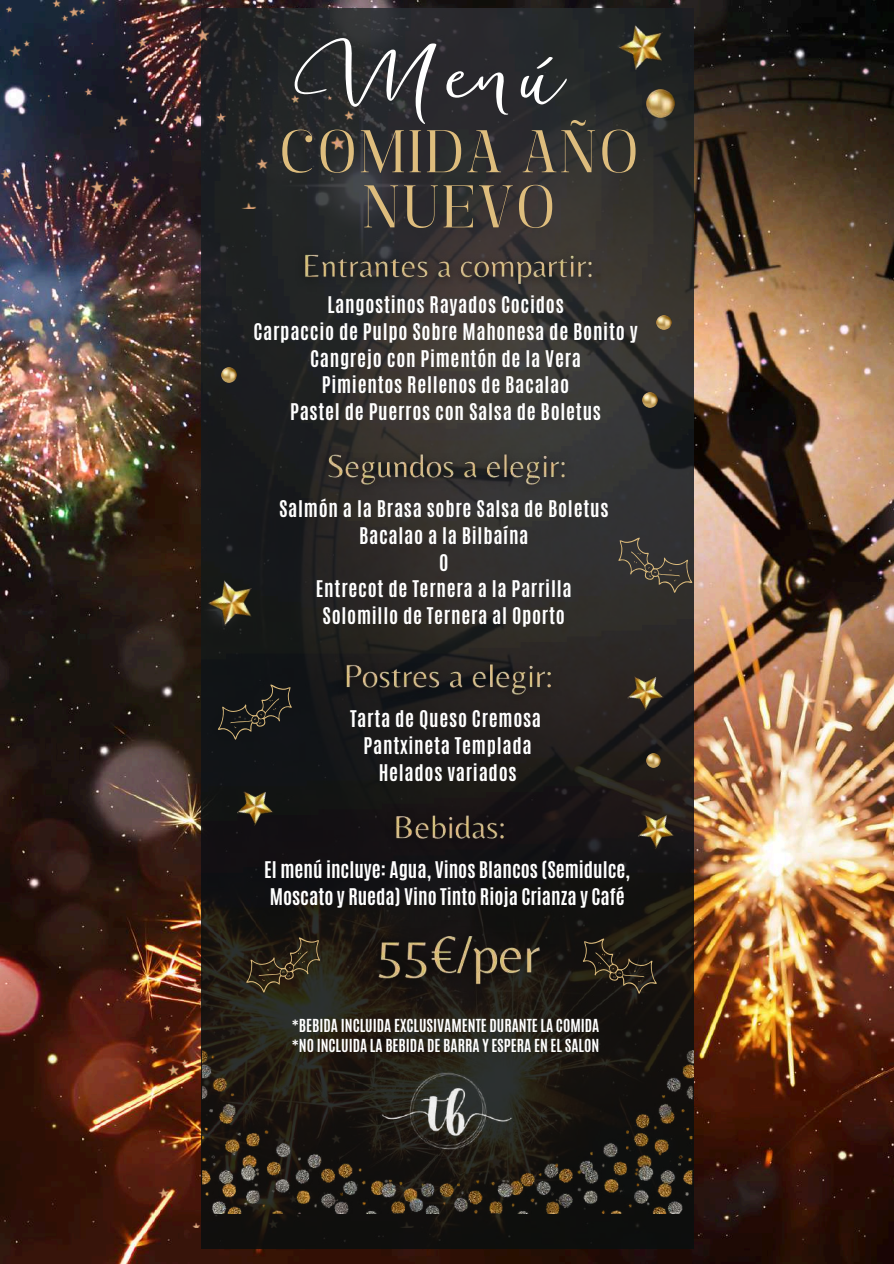
<style>
.page{position:relative;width:894px;height:1264px;background:#fff}
.page>*{position:absolute;margin:0;border:0;box-sizing:border-box;transform-origin:0 0}
.t1{font:96.45px "Un Jour Merveilleux";color:#fff}
.t2{font:semi-condensed 60px/55.2px "Manison";letter-spacing:.05em;color:#debd7d;text-align:center}
.t3{font:700 19.2px/26.7px "Antonio";letter-spacing:.035em;color:#fff;text-align:center}
.t4{font:700 19.2px/26.7px "Antonio";color:#fff}
.t5{font:700 15px/20.9px "Antonio";color:#fff}
</style>
<div class="page">
<img style="left:0;top:0;width:893px;height:1263px">
<img style="left:148px;top:951px;width:53px;height:276px">
<img style="left:201px;top:9px;width:492px;height:1239px">
<img style="left:0;top:0;width:355px;height:209px">
<img style="left:613px;top:17px;width:58px;height:56px">
<img style="left:203px;top:573px;width:57px;height:55px">
<img style="left:646px;top:89px;width:28px;height:28px">
<img style="left:656px;top:315px;width:15px;height:14px">
<img style="left:642px;top:392px;width:15px;height:15px">
<img style="left:222px;top:367px;width:14px;height:15px">
<svg style="left:218px;top:684px;width:74px;height:55px;background:#20201e"></svg>
<svg style="left:618px;top:537px;width:74px;height:55px;background:#3e3b36"></svg>
<img style="left:354px;top:914px;width:210px;height:95px">
<svg style="left:246px;top:937px;width:74px;height:55px;background:#332a1b"></svg>
<svg style="left:582px;top:938px;width:74px;height:55px;background:#2a2319"></svg>
<img style="left:202px;top:1050px;width:491px;height:162px">
<img style="left:330px;top:649px;width:236px;height:63px">
<img style="left:379px;top:800px;width:140px;height:56px">
<img style="left:231px;top:781px;width:49px;height:49px">
<img style="left:621px;top:666px;width:49px;height:49px">
<img style="left:632px;top:805px;width:49px;height:48px">
<img style="left:646px;top:753px;width:14px;height:15px">
<img style="left:355px;top:1072px;width:182px;height:79px">
<img style="left:313px;top:440px;width:268px;height:62px">
<img style="left:289px;top:241px;width:319px;height:62px">
<h1 class="t1" style="left:314px;top:17px;width:251px">Menú</h1>
<h2 class="t2" style="left:279px;top:124px;width:360px">COMIDA AÑO<br>NUEVO</h2>
<p class="t3" style="left:253px;top:291px;width:385px">Langostinos Rayados Cocidos<br>Carpaccio de Pulpo Sobre Mahonesa de Bonito y Cangrejo con Pimentón de la Vera<br>Pimientos Rellenos de Bacalao<br>Pastel de Puerros con Salsa de Boletus</p>
<p class="t3" style="left:279px;top:495px;width:331px">Salmón a la Brasa sobre Salsa de Boletus<br>Bacalao a la Bilbaína<br>O<br>Entrecot de Ternera a la Parrilla<br>Solomillo de Ternera al Oporto</p>
<p class="t3" style="left:350px;top:705px;width:193px">Tarta de Queso Cremosa<br>Pantxineta Templada<br>Helados variados</p>
<p class="t4" style="left:264px;top:856px;width:367px">El menú incluye: Agua, Vinos Blancos (Semidulce,<br>Moscato y Rueda) Vino Tinto Rioja Crianza y Café</p>
<p class="t5" style="left:292px;top:1014px;width:309px">*BEBIDA INCLUIDA EXCLUSIVAMENTE DURANTE LA COMIDA *NO INCLUIDA LA BEBIDA DE BARRA Y ESPERA EN EL SALON</p>
</div>
